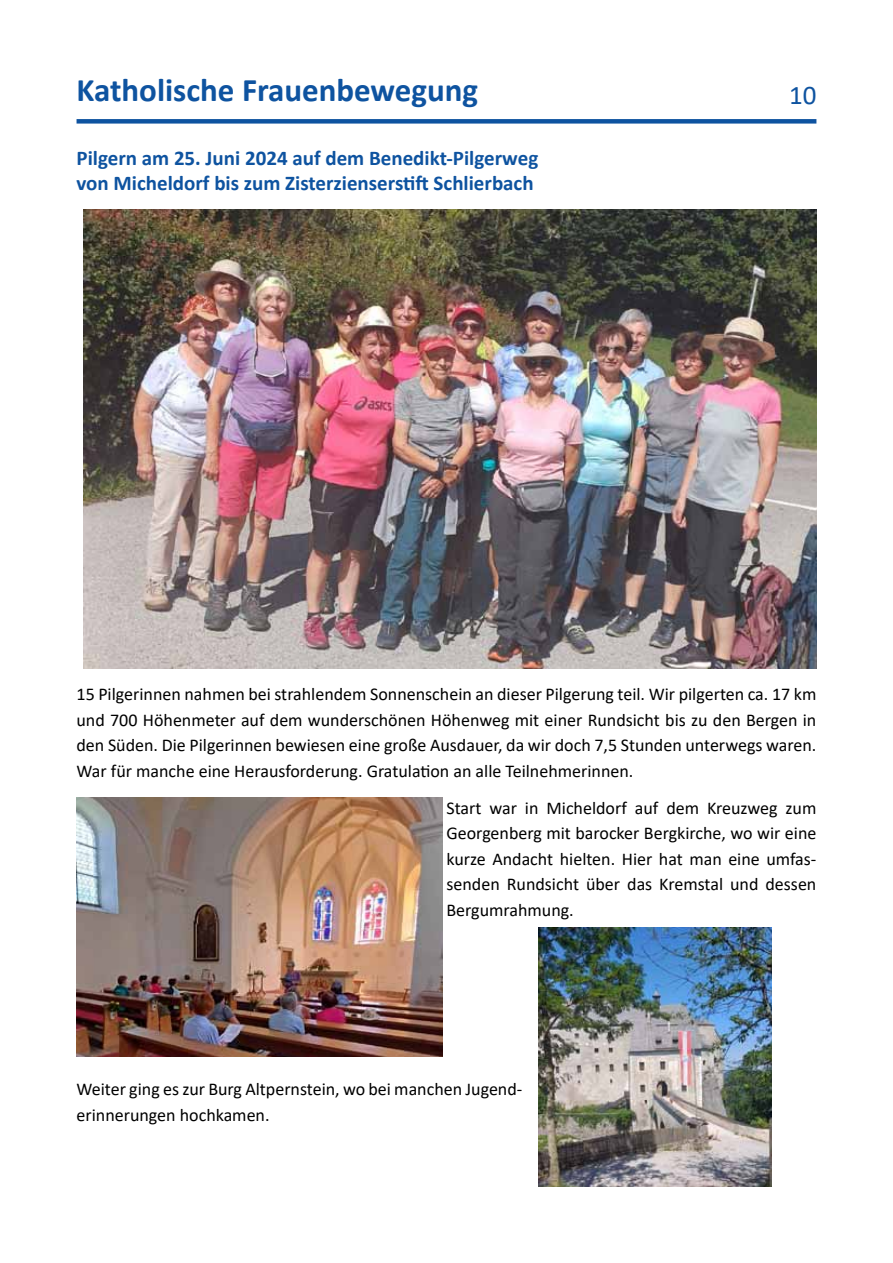
<style>
.page{position:relative;width:893px;height:1263px;background:#fff}
.page>*{position:absolute;margin:0;border:0;box-sizing:border-box;transform-origin:0 0}
.t1{font:700 33px "Calibri";color:#0e53a0}
.t2{font:27px "Calibri";color:#0e53a0}
.t3{font:700 21px/25.5px "Calibri";color:#0e53a0}
.t4{font:18px/25.5px "Calibri";color:#000;text-align:justify}
</style>
<div class="page">
<div style="left:77px;top:119px;width:739px;height:5px;background:#0e53a0"></div>
<img style="left:77px;top:798px;width:366px;height:259px">
<img style="left:539px;top:927px;width:233px;height:259px">
<img style="left:84px;top:209px;width:732px;height:460px">
<h1 class="t1" style="left:77px;top:67px;width:403px">Katholische Frauenbewegung</h1>
<h2 class="t2" style="left:789px;top:77px;width:29px">10</h2>
<p class="t3" style="left:77px;top:145px;width:463px">Pilgern am 25. Juni 2024 auf dem Benedikt-Pilgerweg von Micheldorf bis zum Zisterzienserstift Schlierbach</p>
<p class="t4" style="left:77px;top:681px;width:741px">15 Pilgerinnen nahmen bei strahlendem Sonnenschein an dieser Pilgerung teil. Wir pilgerten ca. 17 km und 700 Höhenmeter auf dem wunderschönen Höhenweg mit einer Rundsicht bis zu den Bergen in den Süden. Die Pilgerinnen bewiesen eine große Ausdauer, da wir doch 7,5 Stunden unterwegs waren.<br>War für manche eine Herausforderung. Gratulation an alle Teilnehmerinnen.</p>
<p class="t4" style="left:446px;top:794px;width:371px">Start war in Micheldorf auf dem Kreuzweg zum Georgenberg mit barocker Bergkirche, wo wir eine kurze Andacht hielten. Hier hat man eine umfas&shy;senden Rundsicht über das Kremstal und dessen Bergumrahmung.</p>
<p class="t4" style="left:77px;top:1076px;width:447px">Weiter ging es zur Burg Altpernstein, wo bei manchen Jugend&shy;erinnerungen hochkamen.</p>
</div>
